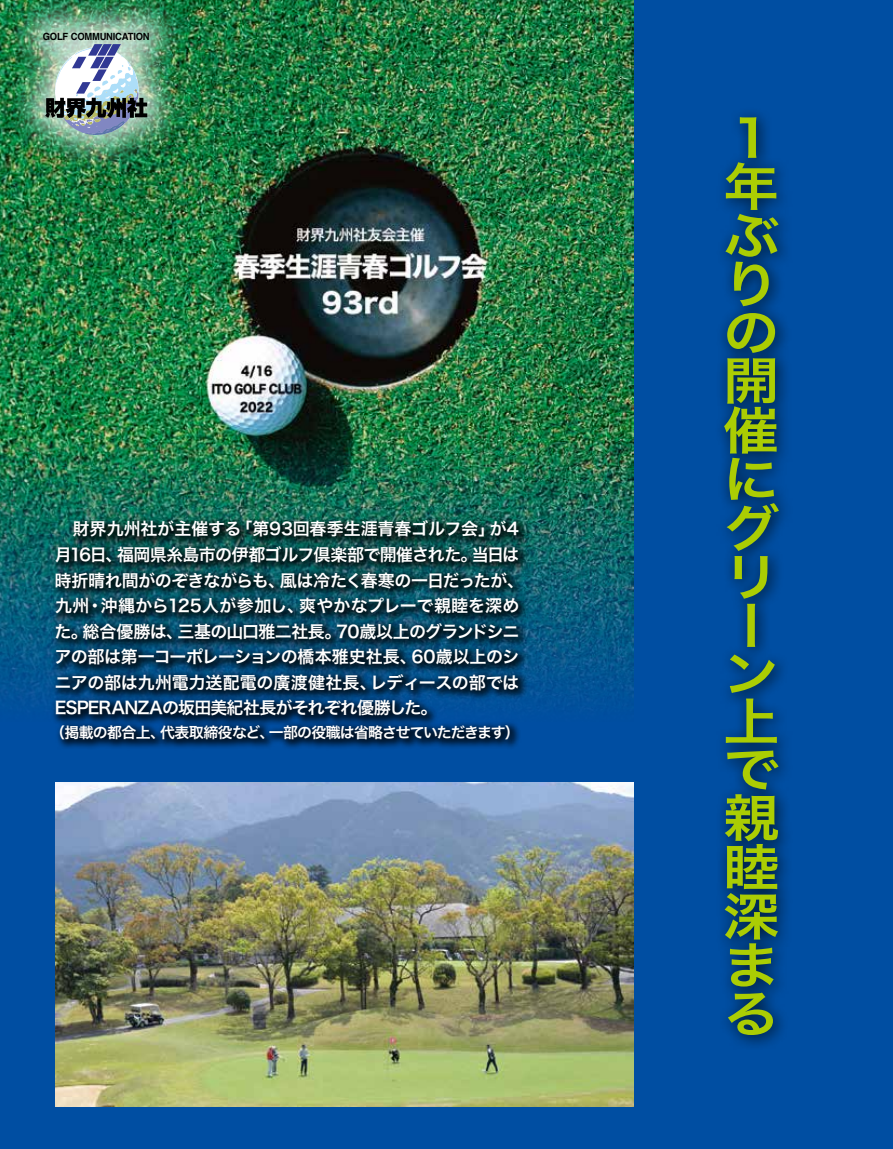
<style>
.page{position:relative;width:893px;height:1149px;background:#fff}
.page>*{position:absolute;margin:0;border:0;box-sizing:border-box;transform-origin:0 0}
.t1{font:50.7px/48.6px "Hira Kaku Pro W6";color:#abcd03;scale:1.11 1}
.t2{font:16.95px/25.5px "Hira Kaku Pro W6";letter-spacing:-.025em;color:#fff}
.t3{font:16.95px "Hira Kaku Pro W6";letter-spacing:-.005em;color:#fff}
.t4{font:16.95px "Hira Kaku Pro W6";letter-spacing:.01em;color:#fff}
.t5{font:16.95px "Hira Kaku Pro W6";color:#fff}
.t6{font:16.95px "Hira Kaku Pro W6";letter-spacing:-.05em;color:#fff}
.t7{font:14.85px "Hira Kaku Pro W6";letter-spacing:-.05em;color:#fff}
.t8{font:14.85px "Hira Kaku Pro W6";letter-spacing:-.03em;color:#fff}
.t9{font:700 9.9px "Helvetica";letter-spacing:-.025em;color:#000;scale:.95 1}
</style>
<div class="page">
<div style="left:0;top:0;width:893px;height:1148px;background:#004ea2"></div>
<img style="left:0;top:0;width:634px;height:706px">
<div style="left:714px;top:106px;width:80px;height:945px;background:#000;opacity:.75"></div>
<div style="left:51px;top:515px;width:479px;height:235px;background:#000;opacity:.75"></div>
<img style="left:55px;top:782px;width:579px;height:324px">
<div style="left:4px;top:0;width:184px;height:174px;background:#fff;opacity:.75"></div>
<img style="left:45px;top:44px;width:102px;height:91px">
<p class="t9" style="left:43px;top:28px;width:114px">GOLF COMMUNICATION</p>
<p class="t2" style="left:235px;top:515px;width:261px">「第93回春季生涯青春ゴルフ会」</p>
<p class="t3" style="left:55px;top:513px;width:188px">　財界九州社が主催する</p>
<p class="t2" style="left:490px;top:515px;width:31px">が4</p>
<p class="t2" style="left:117px;top:541px;width:362px">福岡県糸島市の伊都ゴルフ倶楽部で開催された。</p>
<p class="t2" style="left:472px;top:541px;width:49px">当日は</p>
<p class="t2" style="left:55px;top:541px;width:69px">月16日、</p>
<p class="t2" style="left:55px;top:566px;width:232px">時折晴れ間がのぞきながらも、</p>
<p class="t2" style="left:280px;top:566px;width:246px">風は冷たく春寒の一日だったが、</p>
<p class="t4" style="left:87px;top:590px;width:219px">・沖縄から125人が参加し、</p>
<p class="t5" style="left:299px;top:590px;width:222px">爽やかなプレーで親睦を深め</p>
<p class="t2" style="left:55px;top:592px;width:36px">九州</p>
<p class="t6" style="left:336px;top:615px;width:185px">70歳以上のグランドシニ</p>
<p class="t2" style="left:83px;top:617px;width:102px">総合優勝は、</p>
<p class="t2" style="left:177px;top:617px;width:166px">三基の山口雅二社長。</p>
<p class="t2" style="left:55px;top:617px;width:35px">た。</p>
<p class="t2" style="left:370px;top:643px;width:150px;text-indent:-316px">アの部は第一コーポレーションの橋本雅史社長、<br>レディースの部では</p>
<p class="t3" style="left:412px;top:641px;width:109px">60歳以上のシ</p>
<p class="t2" style="left:55px;top:668px;width:384px">ニアの部は九州電力送配電の廣渡健社長、<br>ESPERANZAの坂田美紀社長がそれぞれ優勝した。</p>
<p class="t7" style="left:269px;top:718px;width:252px">一部の役職は省略させていただきます(</p>
<p class="t8" style="left:160px;top:718px;width:116px">代表取締役など、</p>
<p class="t7" style="left:50px;top:718px;width:116px">（掲載の都合上、</p>
<h1 class="t1" style="left:723px;top:111px;width:32px">１</h1>
<h1 class="t1" style="left:723px;top:160px;width:52px">年ぶりの開催にグリーン上で親睦深まる</h1>
</div>
